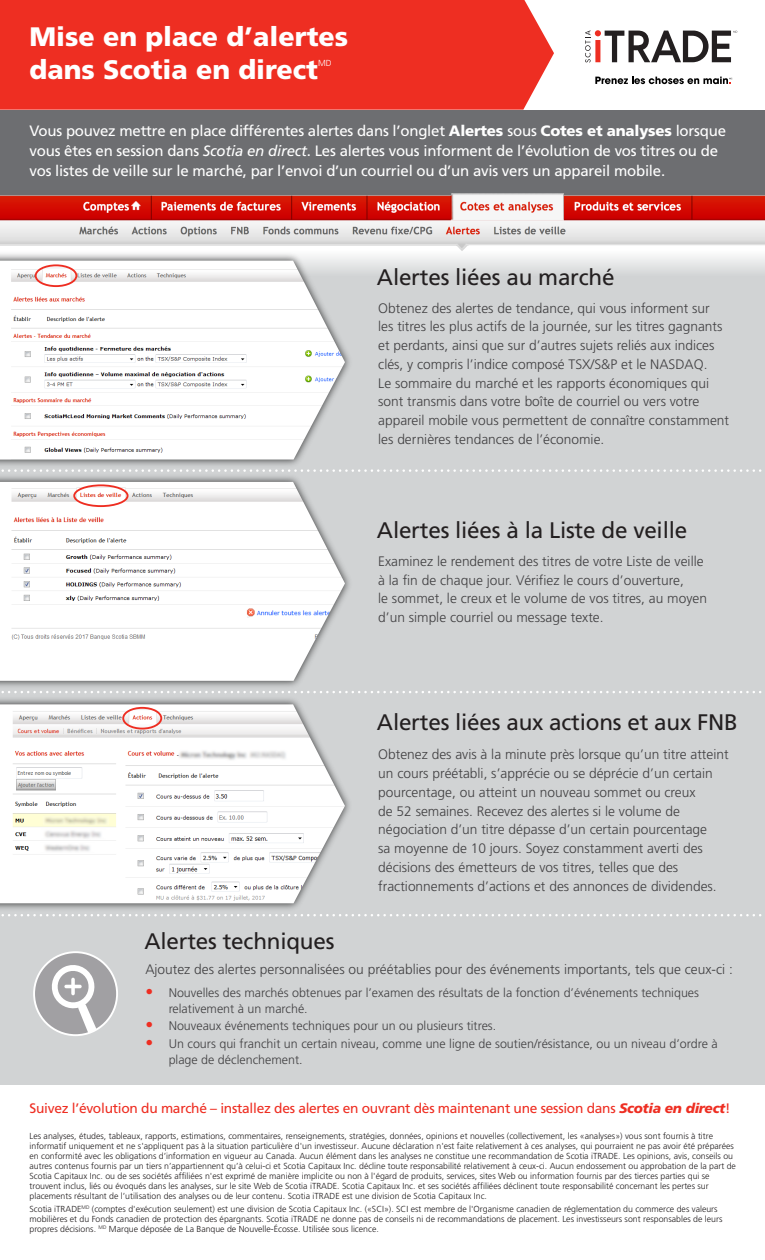
<style>
.page{position:relative;width:765px;height:1260px;background:#fff}
.page>*{position:absolute;margin:0;border:0;box-sizing:border-box;transform-origin:0 0}
.t1{font:900 26.75px/32.8px "Frutiger";color:#fff}
.t2{font:22.5px "Frutiger";letter-spacing:-.01em;color:#231f20}
.t3{font:15px/20px "Frutiger";letter-spacing:-.015em;color:#fff}
.t4{font:300 13.75px/18.8px "Frutiger";color:#414042}
.t5{font:13.75px "Frutiger";letter-spacing:-.02em;color:#ee2e22}
.t6{font:300 12.5px/16.2px "Frutiger";color:#414042}
.t7{font:300 8.75px/10px "Frutiger";color:#231f20}
.t8{font:300 8.75px "Frutiger";color:#fff}
.s1{font-weight:900}
.s2{font-style:italic}
.s3{font-size:15.62px;color:#ee2e22}
.s4{font-weight:900;font-style:italic}
</style>
<div class="page">
<div style="left:0;top:207px;width:765px;height:878px;background:#d1d3d4"></div>
<svg style="left:527px;top:255px;width:238px;height:15px"></svg>
<img style="left:0;top:255px;width:527px;height:111px">
<img style="left:0;top:261px;width:345px;height:105px">
<svg style="left:543px;top:469px;width:219px;height:3px"></svg>
<div style="left:35px;top:264px;width:42px;height:23px;border:2px solid #ee2e22;border-radius:50%"></div>
<img style="left:0;top:366px;width:543px;height:222px">
<img style="left:0;top:482px;width:345px;height:106px">
<svg style="left:538px;top:691px;width:224px;height:2px"></svg>
<svg style="left:538px;top:914px;width:224px;height:2px"></svg>
<div style="left:73px;top:484px;width:56px;height:23px;border:2px solid #ee2e22;border-radius:50%"></div>
<img style="left:0;top:588px;width:538px;height:434px">
<img style="left:0;top:704px;width:345px;height:199px">
<div style="left:122px;top:707px;width:40px;height:23px;border:2px solid #ee2e22;border-radius:50%"></div>
<div style="left:0;top:0;width:554px;height:110px;background:#ee2e22"></div>
<div style="left:0;top:110px;width:765px;height:99px;background:#6d6e71"></div>
<img style="left:0;top:193px;width:765px;height:62px">
<div style="left:34px;top:952px;width:83px;height:83px;background:#a1a0a3;border-radius:50%"></div>
<div style="left:33px;top:951px;width:85px;height:85px;border:2px solid #fff;border-radius:50%"></div>
<svg style="left:49px;top:962px;width:48px;height:71px"></svg>
<svg style="left:585px;top:30px;width:152px;height:33px"></svg>
<svg style="left:595px;top:77px;width:137px;height:7px"></svg>
<h1 class="t1" style="left:30px;top:20px;width:320px">Mise en place d’alertes dans Scotia en direct</h1>
<p class="t8" style="left:318px;top:58px;width:15px">MD</p>
<p class="t3" style="left:30px;top:120px;width:698px">Vous pouvez mettre en place différentes alertes dans l’onglet <span class="s1">Alertes</span> sous <span class="s1">Cotes et analyses</span> lorsque vous êtes en session dans <span class="s2">Scotia en direct</span>. Les alertes vous informent de l’évolution de vos titres ou de vos listes de veille sur le marché, par l’envoi d’un courriel ou d’un avis vers un appareil mobile.</p>
<h2 class="t2" style="left:377px;top:264px;width:239px">Alertes liées au marché</h2>
<p class="t4" style="left:378px;top:298px;width:352px">Obtenez des alertes de tendance, qui vous informent sur<br>les titres les plus actifs de la journée, sur les titres gagnants et perdants, ainsi que sur d’autres sujets reliés aux indices clés, y compris l’indice composé TSX/S&amp;P et le NASDAQ.<br>Le sommaire du marché et les rapports économiques qui sont transmis dans votre boîte de courriel ou vers votre appareil mobile vous permettent de connaître constamment les dernières tendances de l’économie.</p>
<h2 class="t2" style="left:377px;top:517px;width:312px">Alertes liées à la Liste de veille</h2>
<h3 class="t4" style="left:378px;top:552px;width:330px">Examinez le rendement des titres de votre Liste de veille à la fin de chaque jour. Vérifiez le cours d’ouverture,<br>le sommet, le creux et le volume de vos titres, au moyen d’un simple courriel ou message texte.</h3>
<h2 class="t2" style="left:377px;top:709px;width:362px">Alertes liées aux actions et aux FNB</h2>
<p class="t4" style="left:378px;top:745px;width:352px">Obtenez des avis à la minute près lorsque qu’un titre atteint un cours préétabli, s’apprécie ou se déprécie d’un certain pourcentage, ou atteint un nouveau sommet ou creux<br>de 52 semaines. Recevez des alertes si le volume de négociation d’un titre dépasse d’un certain pourcentage<br>sa moyenne de 10 jours. Soyez constamment averti des décisions des émetteurs de vos titres, telles que des fractionnements d’actions et des annonces de dividendes.</p>
<h2 class="t2" style="left:145px;top:928px;width:191px">Alertes techniques</h2>
<h3 class="t4" style="left:145px;top:960px;width:589px">Ajoutez des alertes personnalisées ou préétablies pour des événements importants, tels que ceux-ci :</h3>
<h3 class="t6" style="left:169px;top:984px;width:532px;text-indent:-23px"><span class="s3">•</span> Nouvelles des marchés obtenues par l’examen des résultats de la fonction d’événements techniques relativement à un marché.</h3>
<h3 class="t6" style="left:145px;top:1018px;width:352px"><span class="s3">•</span> Nouveaux événements techniques pour un ou plusieurs titres.</h3>
<h3 class="t6" style="left:169px;top:1035px;width:551px;text-indent:-23px"><span class="s3">•</span> Un cours qui franchit un certain niveau, comme une ligne de soutien/résistance, ou un niveau d’ordre à plage de déclenchement.</h3>
<h3 class="t5" style="left:30px;top:1100px;width:702px">Suivez l’évolution du marché – installez des alertes en ouvrant dès maintenant une session dans <span class="s4">Scotia en direct</span>!</h3>
<p class="t7" style="left:30px;top:1131px;width:708px">Les analyses, études, tableaux, rapports, estimations, commentaires, renseignements, stratégies, données, opinions et nouvelles (collectivement, les «analyses») vous sont fournis à titre informatif uniquement et ne s'appliquent pas à la situation particulière d'un investisseur. Aucune déclaration n'est faite relativement à ces analyses, qui pourraient ne pas avoir été préparées en conformité avec les obligations d’information en vigueur au Canada. Aucun élément dans les analyses ne constitue une recommandation de Scotia iTRADE. Les opinions, avis, conseils ou autres contenus fournis par un tiers n’appartiennent qu’à celui-ci et Scotia Capitaux Inc. décline toute responsabilité relativement à ceux-ci. Aucun endossement ou approbation de la part de Scotia Capitaux Inc. ou de ses sociétés affiliées n'est exprimé de manière implicite ou non à l'égard de produits, services, sites Web ou information fournis par des tierces parties qui se trouvent inclus, liés ou évoqués dans les analyses, sur le site Web de Scotia iTRADE. Scotia Capitaux Inc. et ses sociétés affiliées déclinent toute responsabilité concernant les pertes sur placements résultant de l’utilisation des analyses ou de leur contenu. Scotia iTRADE est une division de Scotia Capitaux Inc.</p>
<p class="t7" style="left:30px;top:1204px;width:694px">Scotia iTRADE<sup>MD</sup> (comptes d'exécution seulement) est une division de Scotia Capitaux Inc. («SCI»). SCI est membre de l'Organisme canadien de réglementation du commerce des valeurs mobilières et du Fonds canadien de protection des épargnants. Scotia iTRADE ne donne pas de conseils ni de recommandations de placement. Les investisseurs sont responsables de leurs propres décisions. <sup>MD</sup> Marque déposée de La Banque de Nouvelle-Écosse. Utilisée sous licence.</p>
</div>
